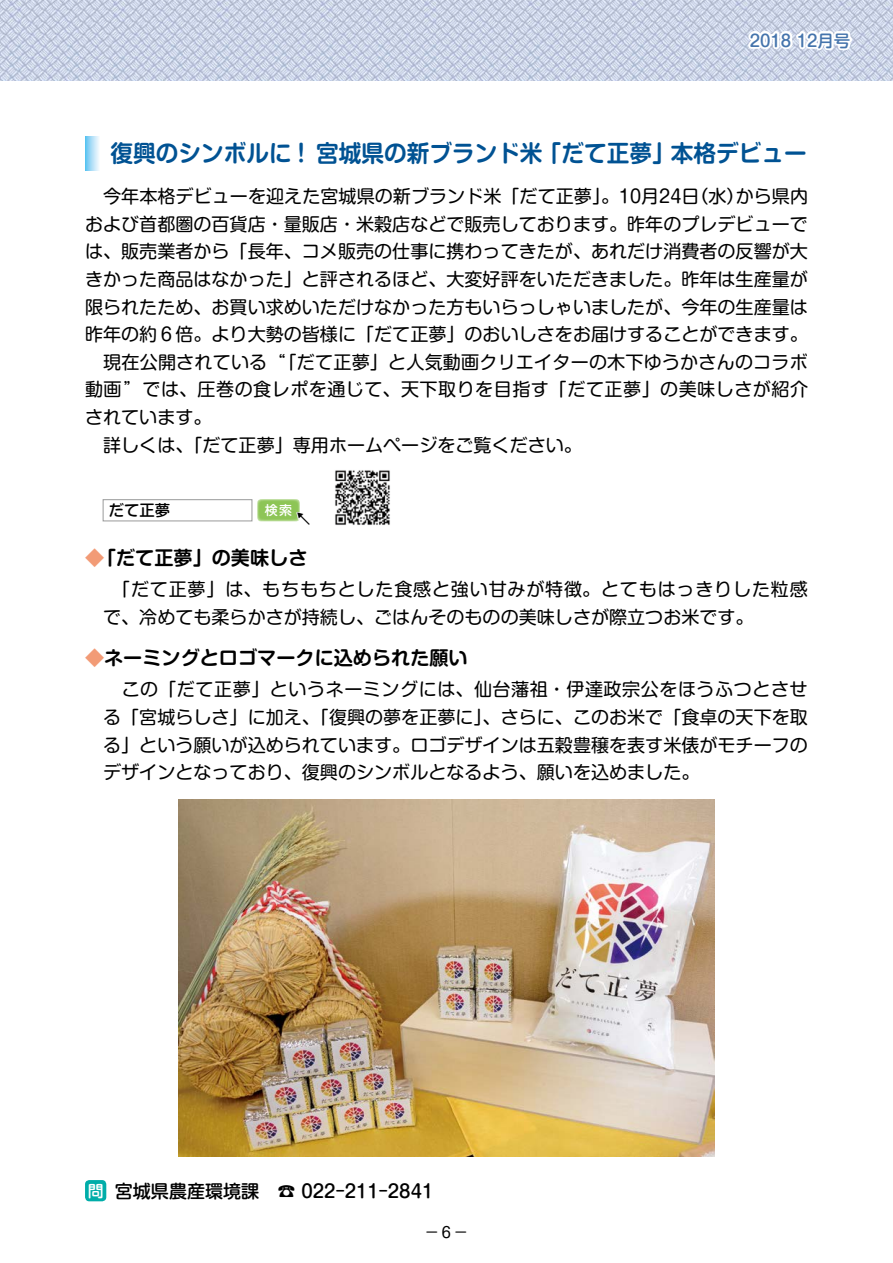
<style>
.page{position:relative;width:893px;height:1263px;background:#fff}
.page>*{position:absolute;margin:0;border:0;box-sizing:border-box;transform-origin:0 0}
.t1{font:700 23.4px "Shin M Go Pro De";color:#005293}
.t2{font:700 19.2px "Shin M Go Pro De";color:#000}
.t3{font:18px/27.6px "Shin M Go Pro";color:#000}
.t4{font:500 18px "Shin M Go Pro";color:#000}
.t5{font:500 16.5px "Shin M Go Pro";color:#4574ac}
.t6{font:500 15.3px "Shin M Go Pro";color:#000}
.t7{font:14.85px "Shin M Go Pro";color:#000}
.t8{font:500 13.05px "Shin M Go Pro";color:#fff}
.s1{color:#f29b76}
.s2{font-size:15.9px;color:#fff}
</style>
<div class="page">
<img style="left:0;top:0;width:893px;height:81px">
<svg style="left:745px;top:29px;width:109px;height:24px"></svg>
<svg style="left:85px;top:136px;width:14px;height:34px"></svg>
<div style="left:85px;top:1180px;width:21px;height:21px;background:#00ada9;border-radius:4px"></div>
<img style="left:179px;top:799px;width:535px;height:358px">
<div style="left:103px;top:499px;width:149px;height:22px;border:1px solid #9fa0a0"></div>
<div style="left:257px;top:499px;width:43px;height:22px;background:#8dc556;border-radius:4px"></div>
<img style="left:335px;top:470px;width:55px;height:55px">
<div style="left:425px;top:1230px;width:14px;height:4px;border:3px solid #fff"></div>
<div style="left:454px;top:1230px;width:14px;height:4px;border:3px solid #fff"></div>
<svg style="left:295px;top:510px;width:5px;height:12px"></svg>
<p class="t5" style="left:750px;top:27px;width:102px">2018 12月号</p>
<p class="t1" style="left:111px;top:134px;width:698px">復興のシンボルに ! 宮城県の新ブランド米「だて正夢」本格デビュー</p>
<p class="t3" style="left:85px;top:180px;width:725px">　今年本格デビューを迎えた宮城県の新ブランド米「だて正夢」。10月24日（水）から県内および首都圏の百貨店・量販店・米穀店などで販売しております。昨年のプレデビューでは、販売業者から「長年、コメ販売の仕事に携わってきたが、あれだけ消費者の反響が大きかった商品はなかった」と評されるほど、大変好評をいただきました。昨年は生産量が限られたため、お買い求めいただけなかった方もいらっしゃいましたが、今年の生産量は昨年の約６倍。より大勢の皆様に「だて正夢」のおいしさをお届けすることができます。　現在公開されている“「だて正夢」と人気動画クリエイターの木下ゆうかさんのコラボ動画”では、圧巻の食レポを通じて、天下取りを目指す「だて正夢」の美味しさが紹介されています。<br>　詳しくは、「だて正夢」専用ホームページをご覧ください。</p>
<p class="t6" style="left:109px;top:498px;width:63px">だて正夢</p>
<p class="t8" style="left:265px;top:500px;width:29px">検索</p>
<p class="t2" style="left:85px;top:542px;width:224px"><span class="s1">◆</span>「だて正夢」の美味しさ</p>
<p class="t3" style="left:103px;top:574px;width:706px">　「だて正夢」は、もちもちとした食感と強い甘みが特徴。とてもはっきりした粒感で、冷めても柔らかさが持続し、ごはんそのものの美味しさが際立つお米です。</p>
<p class="t2" style="left:85px;top:642px;width:384px"><span class="s1">◆</span>ネーミングとロゴマークに込められた願い</p>
<p class="t3" style="left:103px;top:673px;width:706px;text-align:justify">　この「だて正夢」というネーミングには、仙台藩祖・伊達政宗公をほうふつとさせる「宮城らしさ」に加え、「復興の夢を正夢に」、さらに、このお米で「食卓の天下を取る」という願いが込められています。ロゴデザインは五穀豊穣を表す米俵がモチーフのデザインとなっており、復興のシンボルとなるよう、願いを込めました。</p>
<p class="t4" style="left:88px;top:1176px;width:347px"><span class="s2">問</span> 宮城県農産環境課　☎ 022-211-2841</p>
<p class="t7" style="left:425px;top:1220px;width:45px">−6−</p>
</div>
